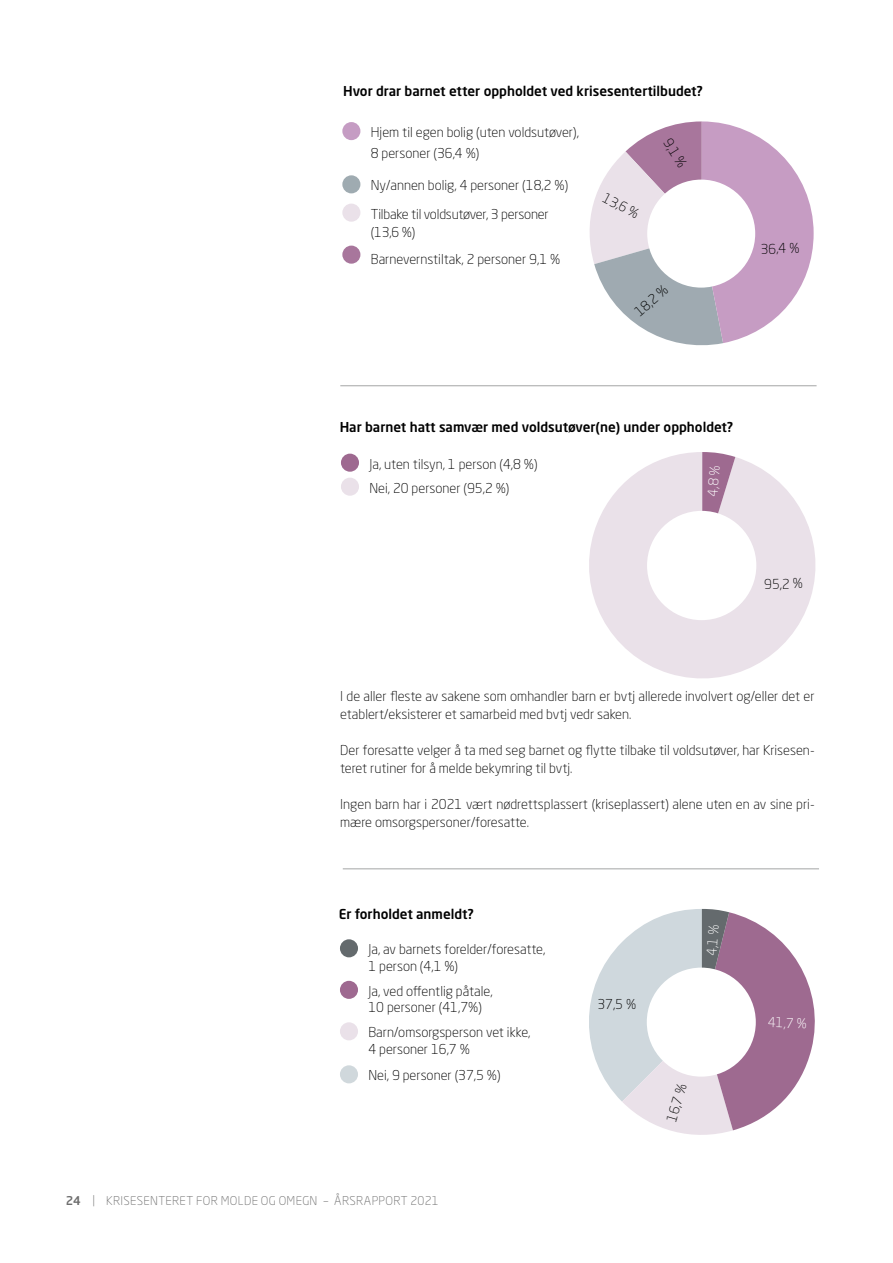
<style>
.page{position:relative;width:893px;height:1263px;background:#fff}
.page>*{position:absolute;margin:0;border:0;box-sizing:border-box;transform-origin:0 0}
.t1{font:300 13.5px/16.5px "Neo Sans Std";color:#000}
.t2{font:500 13.5px "Neo Sans Std";color:#000}
.t3{font:300 13.5px "Neo Sans Std";color:#fff}
.t4{font:300 12px "Neo Sans Std";letter-spacing:.025em;color:#6e6e6e}
.s1{font-weight:500}
</style>
<div class="page">
<div style="left:341px;top:454px;width:18px;height:18px;background:#9e6990;border-radius:50%"></div>
<div style="left:341px;top:478px;width:18px;height:18px;background:#eae1e9;border-radius:50%"></div>
<div style="left:340px;top:939px;width:18px;height:18px;background:#646a6d;border-radius:50%"></div>
<div style="left:340px;top:981px;width:18px;height:18px;background:#9e6990;border-radius:50%"></div>
<div style="left:340px;top:1022px;width:18px;height:18px;background:#eae1e9;border-radius:50%"></div>
<div style="left:340px;top:1065px;width:18px;height:18px;background:#d0d8dc;border-radius:50%"></div>
<svg style="left:589px;top:452px;width:227px;height:227px;fill:#eae1e9"></svg>
<svg style="left:702px;top:452px;width:33px;height:70px;background:#b48daa"></svg>
<div style="left:647px;top:511px;width:109px;height:109px;background:#fff;border-radius:50%"></div>
<svg style="left:589px;top:909px;width:226px;height:226px"></svg>
<div style="left:647px;top:967px;width:109px;height:109px;background:#fff;border-radius:50%"></div>
<hr style="left:340px;top:385px;width:477px;height:1px;background:#a4a5a5">
<hr style="left:343px;top:868px;width:476px;height:1px;background:#a4a5a5">
<div style="left:342px;top:122px;width:18px;height:18px;background:#c59cc3;border-radius:50%"></div>
<div style="left:342px;top:175px;width:18px;height:18px;background:#9fabb1;border-radius:50%"></div>
<div style="left:342px;top:204px;width:18px;height:18px;background:#eae1e9;border-radius:50%"></div>
<div style="left:342px;top:246px;width:18px;height:18px;background:#a8769c;border-radius:50%"></div>
<svg style="left:589px;top:121px;width:225px;height:225px"></svg>
<div style="left:647px;top:180px;width:108px;height:108px;background:#fff;border-radius:50%"></div>
<p class="t2" style="left:343px;top:83px;width:361px">Hvor drar barnet etter oppholdet ved krisesentertilbudet?</p>
<p class="t1" style="left:371px;top:122px;width:210px;line-height:20.7px">Hjem til egen bolig (uten voldsutøver),<br>8 personer (36,4 %)</p>
<p class="t1" style="left:371px;top:171px;width:199px;line-height:28.2px">Ny/annen bolig, 4 personer (18,2 %)<br>Tilbake til voldsutøver, 3 personer</p>
<p class="t1" style="left:371px;top:218px;width:191px;line-height:27px">(13,6 %)<br>Barnevernstiltak, 2 personer 9,1 %</p>
<p class="t1" style="left:608px;top:189px;width:40px;rotate:28deg">13,6 %</p>
<p class="t1" style="left:674px;top:135px;width:33px;rotate:58deg">9,1 %</p>
<p class="t1" style="left:631px;top:306px;width:40px;rotate:-40deg">18,2 %</p>
<p class="t1" style="left:760px;top:240px;width:40px;rotate:-1deg">36,4 %</p>
<p class="t2" style="left:340px;top:418px;width:395px">Har barnet hatt samvær med voldsutøver(ne) under oppholdet?</p>
<p class="t1" style="left:369px;top:452px;width:170px;line-height:24px">Ja, uten tilsyn, 1 person (4,8 %)<br>Nei, 20 personer (95,2 %)</p>
<p class="t3" style="left:704px;top:496px;width:33px;rotate:-86deg">4,8 %</p>
<p class="t1" style="left:764px;top:576px;width:40px;rotate:-1deg">95,2 %</p>
<p class="t1" style="left:340px;top:687px;width:476px;line-height:18px">I de aller fleste av sakene som omhandler barn er bvtj allerede involvert og/eller det er etablert/eksisterer et samarbeid med bvtj vedr saken.</p>
<p class="t1" style="left:340px;top:741px;width:476px;line-height:18px">Der foresatte velger å ta med seg barnet og flytte tilbake til voldsutøver, har Krisesen&shy;teret rutiner for å melde bekymring til bvtj.</p>
<p class="t1" style="left:340px;top:795px;width:476px;line-height:18px">Ingen barn har i 2021 vært nødrettsplassert (kriseplassert) alene uten en av sine pri&shy;mære omsorgspersoner/foresatte.</p>
<p class="t2" style="left:339px;top:905px;width:136px">Er forholdet anmeldt?</p>
<p class="t1" style="left:368px;top:941px;width:178px">Ja, av barnets forelder/foresatte,<br>1 person (4,1 %)</p>
<p class="t1" style="left:368px;top:982px;width:126px">Ja, ved offentlig påtale,<br>10 personer (41,7%)</p>
<p class="t1" style="left:368px;top:1024px;width:164px">Barn/omsorgsperson vet ikke,<br>4 personer 16,7 %</p>
<p class="t1" style="left:368px;top:1067px;width:134px">Nei, 9 personer (37,5 %)</p>
<p class="t4" style="left:66px;top:1194px;width:374px"><span class="s1">24</span> | KRISESENTERET FOR MOLDE OG OMEGN – ÅRSRAPPORT 2021</p>
<p class="t1" style="left:597px;top:996px;width:40px">37,5 %</p>
<p class="t3" style="left:704px;top:955px;width:33px;rotate:-86deg">4,1 %</p>
<p class="t1" style="left:663px;top:1119px;width:40px;rotate:-74deg">16,7 %</p>
<p class="t3" style="left:768px;top:1014px;width:40px;rotate:2deg">41,7 %</p>
</div>
